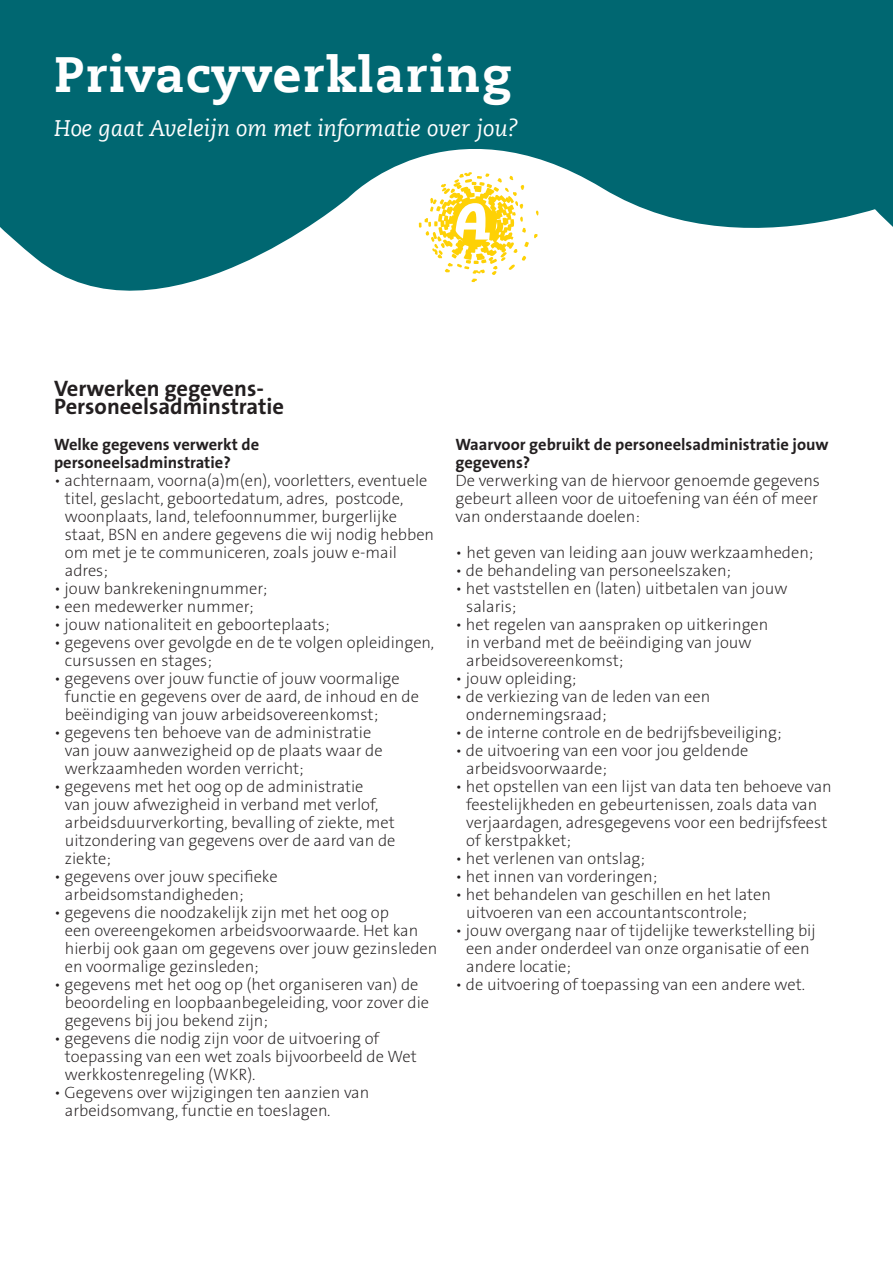
<style>
.page{position:relative;width:893px;height:1263px;background:#fff}
.page>*{position:absolute;margin:0;border:0;box-sizing:border-box;transform-origin:0 0}
.t1{font:800 49.5px "Caecilia Com 85";letter-spacing:.03em;color:#fff}
.t2{font:700 22.5px/18px "The Sans B W7";color:#231f20}
.t3{font:italic 22.5px "Caecilia Com 56";color:#fff}
.t4{font:200 16.5px/18px "The Sans B W2";color:#231f20}
.t5{font:700 16.5px/18px "The Sans B W7";color:#231f20}
</style>
<div class="page">
<svg style="left:0;top:0;width:735px;height:291px;fill:#006771"></svg>
<div style="left:0;top:0;width:261px;height:162px;background:#006771"></div>
<svg style="left:419px;top:172px;width:119px;height:110px"></svg>
<svg style="left:735px;top:0;width:158px;height:228px;background:#11717a"></svg>
<div style="left:759px;top:0;width:134px;height:162px;background:#006771"></div>
<p class="t1" style="left:54px;top:40px;width:459px">Privacyverklaring</p>
<p class="t3" style="left:54px;top:113px;width:466px">Hoe gaat Aveleijn om met informatie over jou?</p>
<p class="t2" style="left:54px;top:380px;width:232px">Verwerken gegevens-<br>Personeelsadminstratie</p>
<p class="t5" style="left:54px;top:436px;width:207px">Welke gegevens verwerkt de personeelsadminstratie?</p>
<p class="t4" style="left:54px;top:472px;width:375px">• achternaam, voorna(a)m(en), voorletters, eventuele</p>
<p class="t4" style="left:65px;top:490px;width:340px">titel, geslacht, geboortedatum, adres, postcode,</p>
<p class="t4" style="left:65px;top:508px;width:334px">woonplaats, land, telefoonnummer, burgerlijke</p>
<p class="t4" style="left:65px;top:526px;width:371px">staat, BSN en andere gegevens die wij nodig hebben</p>
<p class="t4" style="left:65px;top:544px;width:334px">om met je te communiceren, zoals jouw e-mail</p>
<p class="t4" style="left:65px;top:562px;width:45px">adres;</p>
<p class="t4" style="left:54px;top:580px;width:215px">• jouw bankrekeningnummer;</p>
<p class="t4" style="left:54px;top:598px;width:201px">• een medewerker nummer;</p>
<p class="t4" style="left:54px;top:616px;width:277px">• jouw nationaliteit en geboorteplaats;</p>
<p class="t4" style="left:54px;top:634px;width:382px">• gegevens over gevolgde en de te volgen opleidingen,</p>
<p class="t4" style="left:65px;top:652px;width:149px">cursussen en stages;</p>
<p class="t4" style="left:54px;top:670px;width:347px">• gegevens over jouw functie of jouw voormalige</p>
<p class="t4" style="left:65px;top:688px;width:356px">functie en gegevens over de aard, de inhoud en de</p>
<p class="t4" style="left:65px;top:706px;width:315px">beëindiging van jouw arbeidsovereenkomst;</p>
<p class="t4" style="left:54px;top:724px;width:319px">• gegevens ten behoeve van de administratie</p>
<p class="t4" style="left:65px;top:742px;width:319px">van jouw aanwezigheid op de plaats waar de</p>
<p class="t4" style="left:65px;top:760px;width:240px">werkzaamheden worden verricht;</p>
<p class="t4" style="left:54px;top:778px;width:311px">• gegevens met het oog op de administratie</p>
<p class="t4" style="left:65px;top:796px;width:315px">van jouw afwezigheid in verband met verlof,</p>
<p class="t4" style="left:65px;top:814px;width:332px">arbeidsduurverkorting, bevalling of ziekte, met</p>
<p class="t4" style="left:65px;top:832px;width:332px">uitzondering van gegevens over de aard van de</p>
<p class="t4" style="left:65px;top:850px;width:48px">ziekte;</p>
<p class="t4" style="left:54px;top:868px;width:225px">• gegevens over jouw specifieke</p>
<p class="t4" style="left:65px;top:886px;width:180px">arbeidsomstandigheden;</p>
<p class="t4" style="left:54px;top:904px;width:336px">• gegevens die noodzakelijk zijn met het oog op</p>
<p class="t4" style="left:65px;top:922px;width:355px">een overeengekomen arbeidsvoorwaarde. Het kan</p>
<p class="t4" style="left:65px;top:940px;width:374px">hierbij ook gaan om gegevens over jouw gezinsleden</p>
<p class="t4" style="left:65px;top:958px;width:196px">en voormalige gezinsleden;</p>
<p class="t4" style="left:54px;top:976px;width:366px">• gegevens met het oog op (het organiseren van) de</p>
<p class="t4" style="left:65px;top:994px;width:366px">beoordeling en loopbaanbegeleiding, voor zover die</p>
<p class="t4" style="left:65px;top:1012px;width:205px">gegevens bij jou bekend zijn;</p>
<p class="t4" style="left:54px;top:1030px;width:327px">• gegevens die nodig zijn voor de uitvoering of</p>
<p class="t4" style="left:65px;top:1048px;width:353px">toepassing van een wet zoals bijvoorbeeld de Wet</p>
<p class="t4" style="left:65px;top:1066px;width:192px">werkkostenregeling (WKR).</p>
<p class="t4" style="left:54px;top:1084px;width:317px">• Gegevens over wijzigingen ten aanzien van</p>
<p class="t4" style="left:65px;top:1102px;width:267px">arbeidsomvang, functie en toeslagen.</p>
<p class="t5" style="left:455px;top:436px;width:375px">Waarvoor gebruikt de personeelsadministratie jouw gegevens?</p>
<p class="t4" style="left:455px;top:472px;width:366px">De verwerking van de hiervoor genoemde gegevens gebeurt alleen voor de uitoefening van één of meer van onderstaande doelen:</p>
<p class="t4" style="left:455px;top:544px;width:359px">• het geven van leiding aan jouw werkzaamheden;</p>
<p class="t4" style="left:455px;top:562px;width:277px">• de behandeling van personeelszaken;</p>
<p class="t4" style="left:455px;top:580px;width:333px">• het vaststellen en (laten) uitbetalen van jouw</p>
<p class="t4" style="left:466px;top:598px;width:52px">salaris;</p>
<p class="t4" style="left:455px;top:616px;width:314px">• het regelen van aanspraken op uitkeringen</p>
<p class="t4" style="left:466px;top:634px;width:287px">in verband met de beëindiging van jouw</p>
<p class="t4" style="left:466px;top:652px;width:159px">arbeidsovereenkomst;</p>
<p class="t4" style="left:455px;top:670px;width:122px">• jouw opleiding;</p>
<p class="t4" style="left:455px;top:688px;width:256px">• de verkiezing van de leden van een</p>
<p class="t4" style="left:466px;top:706px;width:142px">ondernemingsraad;</p>
<p class="t4" style="left:455px;top:724px;width:328px">• de interne controle en de bedrijfsbeveiliging;</p>
<p class="t4" style="left:455px;top:742px;width:294px">• de uitvoering van een voor jou geldende</p>
<p class="t4" style="left:466px;top:760px;width:142px">arbeidsvoorwaarde;</p>
<p class="t4" style="left:455px;top:778px;width:378px">• het opstellen van een lijst van data ten behoeve van</p>
<p class="t4" style="left:466px;top:796px;width:353px">feestelijkheden en gebeurtenissen, zoals data van</p>
<p class="t4" style="left:466px;top:814px;width:363px">verjaardagen, adresgegevens voor een bedrijfsfeest</p>
<p class="t4" style="left:466px;top:832px;width:106px">of kerstpakket;</p>
<p class="t4" style="left:455px;top:850px;width:191px">• het verlenen van ontslag;</p>
<p class="t4" style="left:455px;top:868px;width:203px">• het innen van vorderingen;</p>
<p class="t4" style="left:455px;top:886px;width:317px">• het behandelen van geschillen en het laten</p>
<p class="t4" style="left:466px;top:904px;width:282px">uitvoeren van een accountantscontrole;</p>
<p class="t4" style="left:455px;top:922px;width:362px">• jouw overgang naar of tijdelijke tewerkstelling bij</p>
<p class="t4" style="left:466px;top:940px;width:345px">een ander onderdeel van onze organisatie of een</p>
<p class="t4" style="left:466px;top:958px;width:106px">andere locatie;</p>
<p class="t4" style="left:455px;top:976px;width:351px">• de uitvoering of toepassing van een andere wet.</p>
</div>
